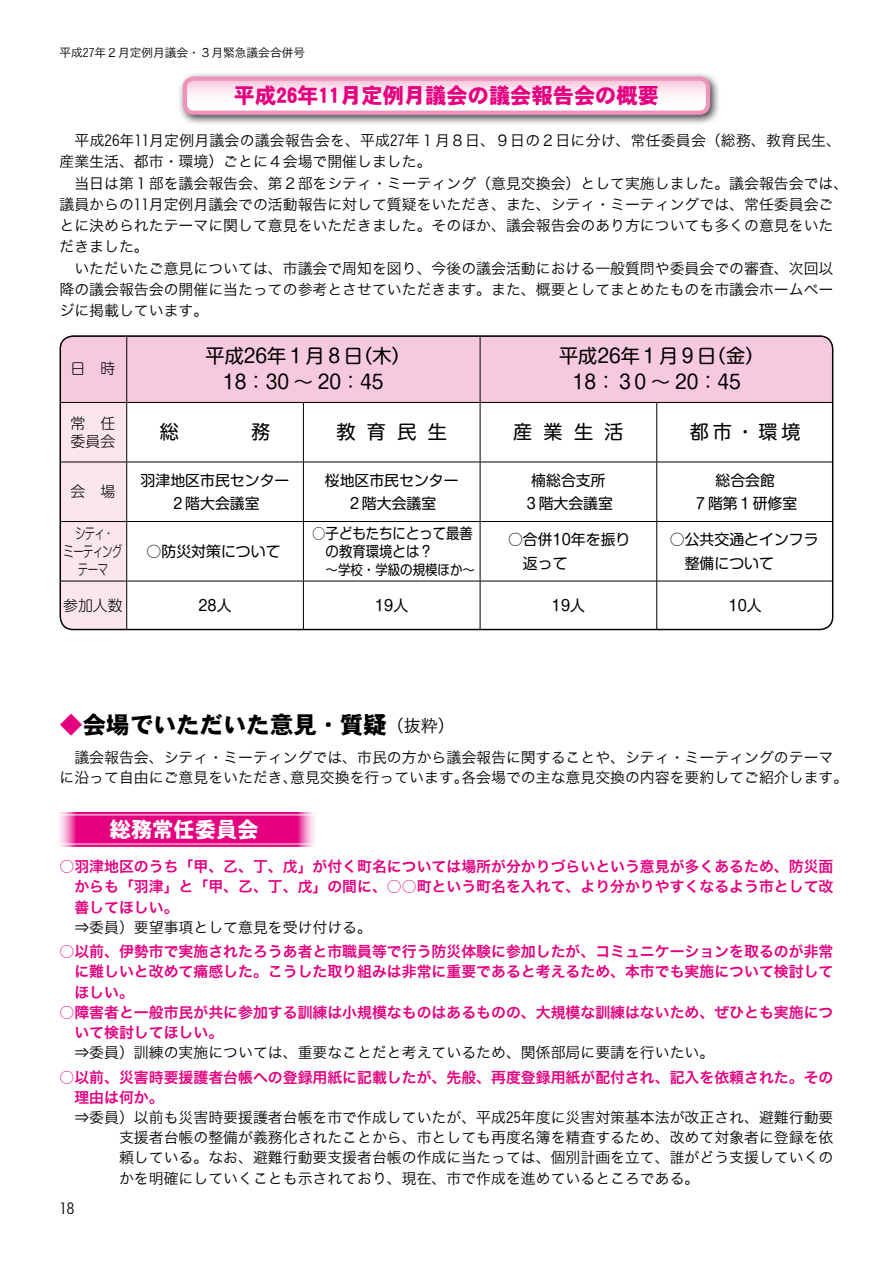
<style>
.page{position:relative;width:893px;height:1263px;background:#fff}
.page>*{position:absolute;margin:0;border:0;box-sizing:border-box;transform-origin:0 0}
.t1{font:23.4px "DFHS Gothic W9 WIN RKSJ H";color:#000}
.t2{font:21.3px "DFHS Gothic W9 WIN RKSJ H";color:#e4007f}
.t3{font:21.3px "DFHS Gothic W9 WIN RKSJ H";color:#fff}
.t4{font:19.2px/26.5px "Shin M Go Pro";color:#000;text-align:center}
.t5{font:14.85px/21.3px "Hiragino Kaku W3 90 ms RKSJ H";color:#000}
.t6{font:14.85px/20.2px "Hiragino Kaku W6 90 ms RKSJ H";color:#e4007f;text-align:justify}
.t7{font:14.85px/23.4px "Shin M Go Pro";color:#000;text-align:center}
.t8{font:14.85px/18px "Shin M Go Pro";color:#000;scale:.9 1}
.t9{font:300 14.85px/18px "Shin M Go Pro";letter-spacing:-.05em;color:#000}
.t10{font:300 14.85px/18px "Shin M Go Pro";letter-spacing:-.05em;color:#000;text-align:center;scale:.7 1}
.t11{font:13.8px "Shin M Go Pro";color:#000;scale:.9 1}
.t12{font:11.7px "Hiragino Kaku W3 90 ms RKSJ H";color:#000}
.s1{font-family:"Hiragino Kaku W3 90 ms RKSJ H"}
.s2{color:#e4007f}
.s3{font-family:"Hiragino Kaku W3 90 ms RKSJ H";font-size:16.95px}
</style>
<div class="page">
<svg style="left:59px;top:812px;width:256px;height:34px;background:#e6188b"></svg>
<div style="left:55px;top:814px;width:264px;height:30px;border:1px solid #fff"></div>
<div style="left:178px;top:71px;width:549px;height:61px;background:#000;opacity:.75"></div>
<svg style="left:188px;top:82px;width:517px;height:28px"></svg>
<div style="left:183px;top:77px;width:527px;height:38px;border:4px solid #ef93bb;border-radius:9px"></div>
<svg style="left:59px;top:336px;width:775px;height:295px"></svg>
<p class="t12" style="left:60px;top:47px;width:247px">平成27年２月定例月議会・３月緊急議会合併号</p>
<h2 class="t2" style="left:234px;top:85px;width:427px">平成26年11月定例月議会の議会報告会の概要</h2>
<p class="t5" style="left:60px;top:130px;width:790px">　平成26年11月定例月議会の議会報告会を、平成27年１月８日、９日の２日に分け、常任委員会（総務、教育民生、産業生活、都市・環境）ごとに４会場で開催しました。<br>　当日は第１部を議会報告会、第２部をシティ・ミーティング（意見交換会）として実施しました。議会報告会では、議員からの11月定例月議会での活動報告に対して質疑をいただき、また、シティ・ミーティングでは、常任委員会ごとに決められたテーマに関して意見をいただきました。そのほか、議会報告会のあり方についても多くの意見をいただきました。<br>　いただいたご意見については、市議会で周知を図り、今後の議会活動における一般質問や委員会での審査、次回以降の議会報告会の開催に当たっての参考とさせていただきます。また、概要としてまとめたものを市議会ホームページに掲載しています。</p>
<p class="t9" style="left:71px;top:358px;width:46px">日　時</p>
<p class="t4" style="left:206px;top:340px;width:207px">平成26年１月８日（木）<br>18：30 ～ 20：45</p>
<p class="t4" style="left:559px;top:340px;width:207px">平成26年１月９日（金）<br>18：３0 ～ 20：45</p>
<p class="t9" style="left:71px;top:412px;width:46px">常　任委員会</p>
<p class="t4" style="left:160px;top:417px;width:21px">総</p>
<p class="t4" style="left:251px;top:417px;width:21px">務</p>
<p class="t4" style="left:336px;top:417px;width:112px">教育民生</p>
<p class="t4" style="left:513px;top:417px;width:112px">産業生活</p>
<p class="t4" style="left:690px;top:417px;width:112px">都市・環境</p>
<p class="t9" style="left:71px;top:481px;width:46px">会　場</p>
<p class="t7" style="left:141px;top:467px;width:150px">羽津地区市民センター<br>２階大会議室</p>
<p class="t7" style="left:325px;top:467px;width:135px">桜地区市民センター<br>２階大会議室</p>
<p class="t7" style="left:524px;top:467px;width:91px">楠総合支所<br>３階大会議室</p>
<p class="t7" style="left:693px;top:467px;width:106px">総合会館<br>７階第１研修室</p>
<p class="t10" style="left:64px;top:522px;width:85px">シティ・<br>ミーティングテーマ</p>
<p class="t8" style="left:312px;top:522px;width:180px"><span class="s1">○</span>子どもたちにとって最善　の教育環境とは？</p>
<p class="t11" style="left:326px;top:558px;width:167px">～学校・学級の規模ほか～</p>
<p class="t7" style="left:493px;top:526px;width:139px;text-align:left">　○合併10年を振り　　返って</p>
<p class="t7" style="left:670px;top:526px;width:150px;text-align:left">○公共交通とインフラ　整備について</p>
<p class="t7" style="left:147px;top:538px;width:135px">○防災対策について</p>
<p class="t9" style="left:63px;top:595px;width:61px">参加人数</p>
<p class="t7" style="left:199px;top:592px;width:35px">28人</p>
<p class="t7" style="left:375px;top:592px;width:35px">19人</p>
<p class="t7" style="left:552px;top:592px;width:35px">19人</p>
<p class="t7" style="left:729px;top:592px;width:35px">10人</p>
<h1 class="t1" style="left:60px;top:713px;width:397px"><span class="s2">◆</span>会場でいただいた意見・質疑<span class="s3">（抜粋）</span></h1>
<p class="t5" style="left:60px;top:747px;width:790px;line-height:20.2px">　議会報告会、シティ・ミーティングでは、市民の方から議会報告に関することや、シティ・ミーティングのテーマに沿って自由にご意見をいただき、意見交換を行っています。各会場での主な意見交換の内容を要約してご紹介します。</p>
<h2 class="t3" style="left:110px;top:819px;width:150px">総務常任委員会</h2>
<p class="t6" style="left:74px;top:857px;width:760px;text-indent:-15px">○羽津地区のうち「甲、乙、丁、戊」が付く町名については場所が分かりづらいという意見が多くあるため、防災面からも「羽津」と「甲、乙、丁、戊」の間に、○○町という町名を入れて、より分かりやすくなるよう市として改善してほしい。</p>
<p class="t5" style="left:74px;top:917px;width:299px">⇒委員）要望事項として意見を受け付ける。</p>
<p class="t6" style="left:74px;top:942px;width:760px;text-indent:-15px">○以前、伊勢市で実施されたろうあ者と市職員等で行う防災体験に参加したが、コミュニケーションを取るのが非常に難しいと改めて痛感した。こうした取り組みは非常に重要であると考えるため、本市でも実施について検討してほしい。</p>
<p class="t6" style="left:74px;top:1002px;width:760px;text-indent:-15px">○障害者と一般市民が共に参加する訓練は小規模なものはあるものの、大規模な訓練はないため、ぜひとも実施について検討してほしい。</p>
<p class="t5" style="left:74px;top:1042px;width:641px">⇒委員）訓練の実施については、重要なことだと考えているため、関係部局に要請を行いたい。</p>
<p class="t6" style="left:74px;top:1067px;width:760px;text-indent:-15px">○以前、災害時要援護者台帳への登録用紙に記載したが、先般、再度登録用紙が配付され、記入を依頼された。その理由は何か。</p>
<p class="t5" style="left:119px;top:1108px;width:716px;line-height:20.2px;text-align:justify;text-indent:-45px">⇒委員）以前も災害時要援護者台帳を市で作成していたが、平成25年度に災害対策基本法が改正され、避難行動要支援者台帳の整備が義務化されたことから、市としても再度名簿を精査するため、改めて対象者に登録を依頼している。なお、避難行動要支援者台帳の作成に当たっては、個別計画を立て、誰がどう支援していくのかを明確にしていくことも示されており、現在、市で作成を進めているところである。</p>
<p class="t5" style="left:60px;top:1199px;width:16px">18</p>
</div>
